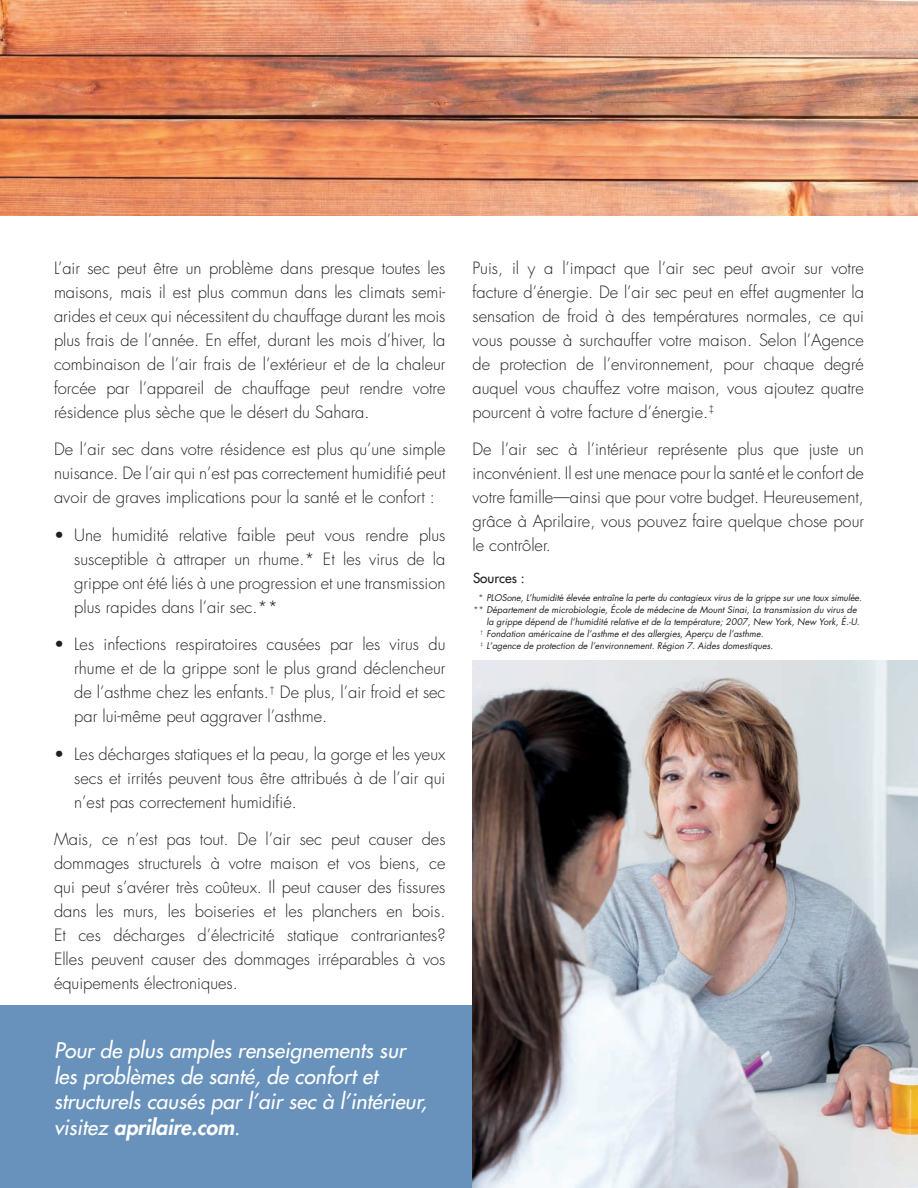
<style>
.page{position:relative;width:918px;height:1188px;background:#fff}
.page>*{position:absolute;margin:0;border:0;box-sizing:border-box;transform-origin:0 0}
.t1{font:italic 21px/25.5px "Futura";color:#fff}
.t2{font:300 16.5px/24px "Futura";color:#231f20;text-align:justify}
.t3{font:13.5px "Futura";color:#231f20}
.t4{font:italic 9px "Futura";color:#231f20}
.s1{font-weight:800}
.s2{font-weight:300;font-style:normal}
</style>
<div class="page">
<div style="left:0;top:1005px;width:472px;height:183px;background:#6892bb"></div>
<img style="left:0;top:0;width:918px;height:216px">
<img style="left:472px;top:661px;width:446px;height:527px">
<p class="t2" style="left:54px;top:256px;width:393px">L’air sec peut être un problème dans presque toutes les maisons, mais il est plus commun dans les climats semi&shy;arides et ceux qui nécessitent du chauffage durant les mois plus frais de l’année. En effet, durant les mois d’hiver, la combinaison de l’air frais de l’extérieur et de la chaleur forcée par l’appareil de chauffage peut rendre votre résidence plus sèche que le désert du Sahara.</p>
<p class="t2" style="left:54px;top:437px;width:393px">De l’air sec dans votre résidence est plus qu’une simple nuisance. De l’air qui n’est pas correctement humidifié peut avoir de graves implications pour la santé et le confort :</p>
<p class="t2" style="left:74px;top:523px;width:373px;text-indent:-20px">• Une humidité relative faible peut vous rendre plus susceptible à attraper un rhume.* Et les virus de la grippe ont été liés à une progression et une transmission plus rapides dans l’air sec.**</p>
<p class="t2" style="left:74px;top:632px;width:373px;text-indent:-20px">• Les infections respiratoires causées par les virus du rhume et de la grippe sont le plus grand déclencheur de l’asthme chez les enfants.<sup>†</sup> De plus, l’air froid et sec par lui-même peut aggraver l’asthme.</p>
<p class="t2" style="left:74px;top:742px;width:373px;text-indent:-20px">• Les décharges statiques et la peau, la gorge et les yeux secs et irrités peuvent tous être attribués à de l’air qui n’est pas correctement humidifié.</p>
<p class="t2" style="left:54px;top:827px;width:393px">Mais, ce n’est pas tout. De l’air sec peut causer des dommages structurels à votre maison et vos biens, ce qui peut s’avérer très coûteux. Il peut causer des fissures dans les murs, les boiseries et les planchers en bois.<br>Et ces décharges d’électricité statique contrariantes?<br>Elles peuvent causer des dommages irréparables à vos équipements électroniques.</p>
<p class="t1" style="left:54px;top:1038px;width:375px">Pour de plus amples renseignements sur les problèmes de santé, de confort et structurels causés par l’air sec à l’intérieur, visitez <span class="s1">aprilaire.com</span>.</p>
<p class="t2" style="left:473px;top:256px;width:393px">Puis, il y a l’impact que l’air sec peut avoir sur votre facture d’énergie. De l’air sec peut en effet augmenter la sensation de froid à des températures normales, ce qui vous pousse à surchauffer votre maison. Selon l’Agence de protection de l’environnement, pour chaque degré auquel vous chauffez votre maison, vous ajoutez quatre pourcent à votre facture d’énergie.<sup>‡</sup></p>
<p class="t2" style="left:472px;top:437px;width:393px">De l’air sec à l’intérieur représente plus que juste un inconvénient. Il est une menace pour la santé et le confort de votre famille—ainsi que pour votre budget. Heureusement, grâce à Aprilaire, vous pouvez faire quelque chose pour le contrôler.</p>
<p class="t3" style="left:473px;top:569px;width:53px">Sources :</p>
<p class="t4" style="left:478px;top:592px;width:385px"><span class="s2">*</span> PLOSone, L’humidité élevée entraîne la perte du contagieux virus de la grippe sur une toux simulée.</p>
<p class="t4" style="left:473px;top:604px;width:385px"><span class="s2">**</span> Département de microbiologie, École de médecine de Mount Sinai, La transmission du virus de</p>
<p class="t4" style="left:487px;top:616px;width:375px">la grippe dépend de l’humidité relative et de la température; 2007, New York, New York, É.-U.</p>
<p class="t4" style="left:480px;top:628px;width:285px"><sup>†</sup> Fondation américaine de l’asthme et des allergies, Aperçu de l’asthme.</p>
<p class="t4" style="left:480px;top:640px;width:294px"><sup>‡</sup> L’agence de protection de l’environnement. Région 7. Aides domestiques.</p>
</div>
